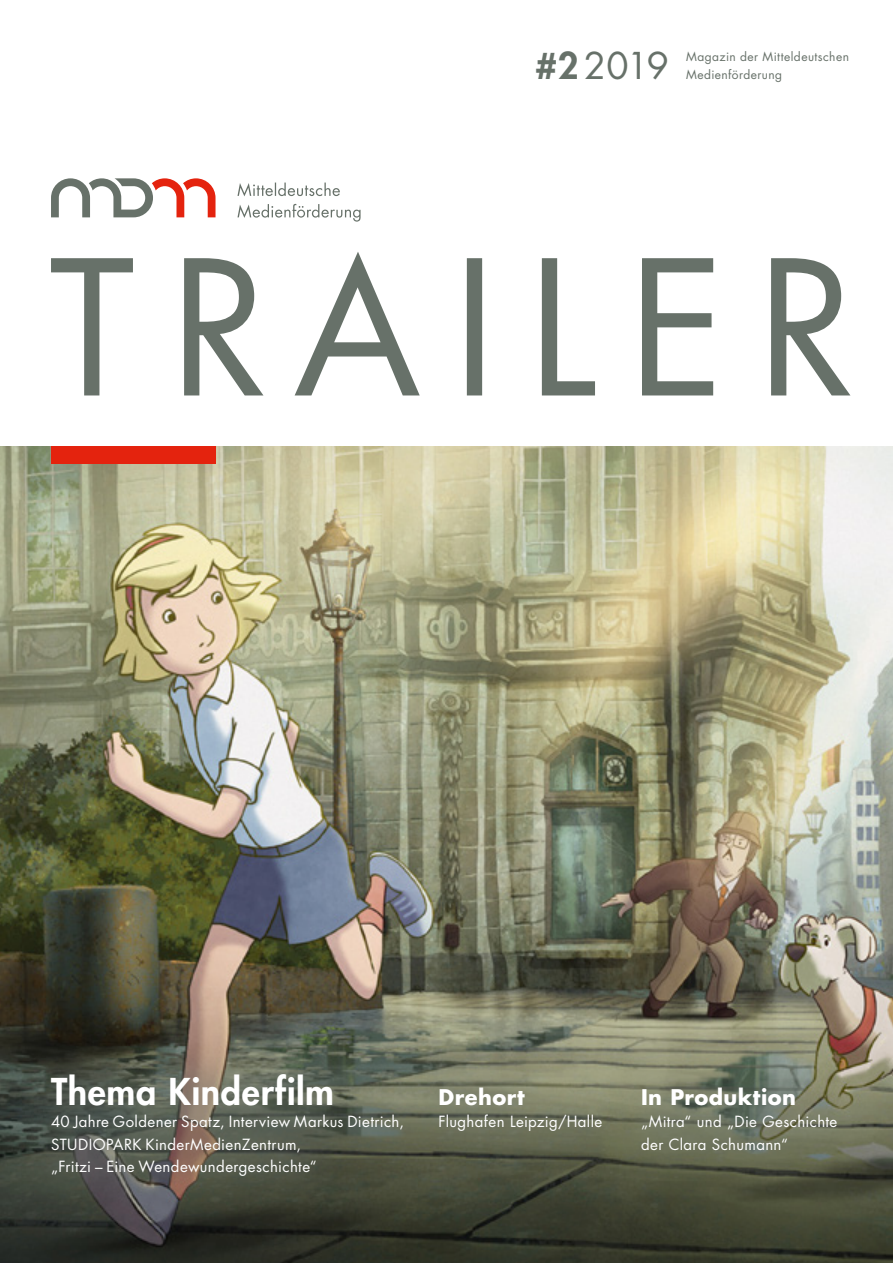
<style>
.page{position:relative;width:893px;height:1263px;background:#fff}
.page>*{position:absolute;margin:0;border:0;box-sizing:border-box;transform-origin:0 0}
.t1{font:800 36px "Futura Std";letter-spacing:.015em;color:#fff}
.t2{font:36px "Futura Std";color:#677169}
.t3{font:700 21px "Futura Std";letter-spacing:.02em;color:#fff}
.t4{font:15px/22.5px "Futura Std";letter-spacing:.025em;color:#fff}
.t5{font:12px/18px "Futura Std";letter-spacing:.035em;color:#677169}
.s1{font-weight:800}
</style>
<div class="page">
<img style="left:0;top:446px;width:893px;height:817px">
<div style="left:14px;top:1036px;width:424px;height:177px;background:#677169;opacity:.5"></div>
<div style="left:401px;top:1049px;width:237px;height:120px;background:#677169;opacity:.5"></div>
<div style="left:604px;top:1049px;width:270px;height:140px;background:#677169;opacity:.5"></div>
<svg style="left:51px;top:252px;width:799px;height:143px"></svg>
<div style="left:51px;top:446px;width:164px;height:17px;background:#e4230e"></div>
<svg style="left:51px;top:178px;width:165px;height:39px"></svg>
<svg style="left:237px;top:183px;width:124px;height:39px"></svg>
<h1 class="t2" style="left:536px;top:42px;width:135px"><span class="s1">#2</span>2019</h1>
<p class="t5" style="left:686px;top:47px;width:165px">Magazin der Mitteldeutschen<br>Medienförderung</p>
<h1 class="t1" style="left:51px;top:1068px;width:285px">Thema Kinderfilm</h1>
<p class="t4" style="left:51px;top:1110px;width:354px">40 Jahre Goldener Spatz, Interview Markus Dietrich,<br>STUDIOPARK KinderMedienZentrum,<br>„Fritzi – Eine Wendewundergeschichte“</p>
<h2 class="t3" style="left:438px;top:1083px;width:88px">Drehort</h2>
<p class="t4" style="left:438px;top:1110px;width:165px">Flughafen Leipzig/Halle</p>
<h2 class="t3" style="left:641px;top:1083px;width:156px">In Produktion</h2>
<p class="t4" style="left:641px;top:1110px;width:198px">„Mitra“ und „Die Geschichte der Clara Schumann“</p>
</div>
